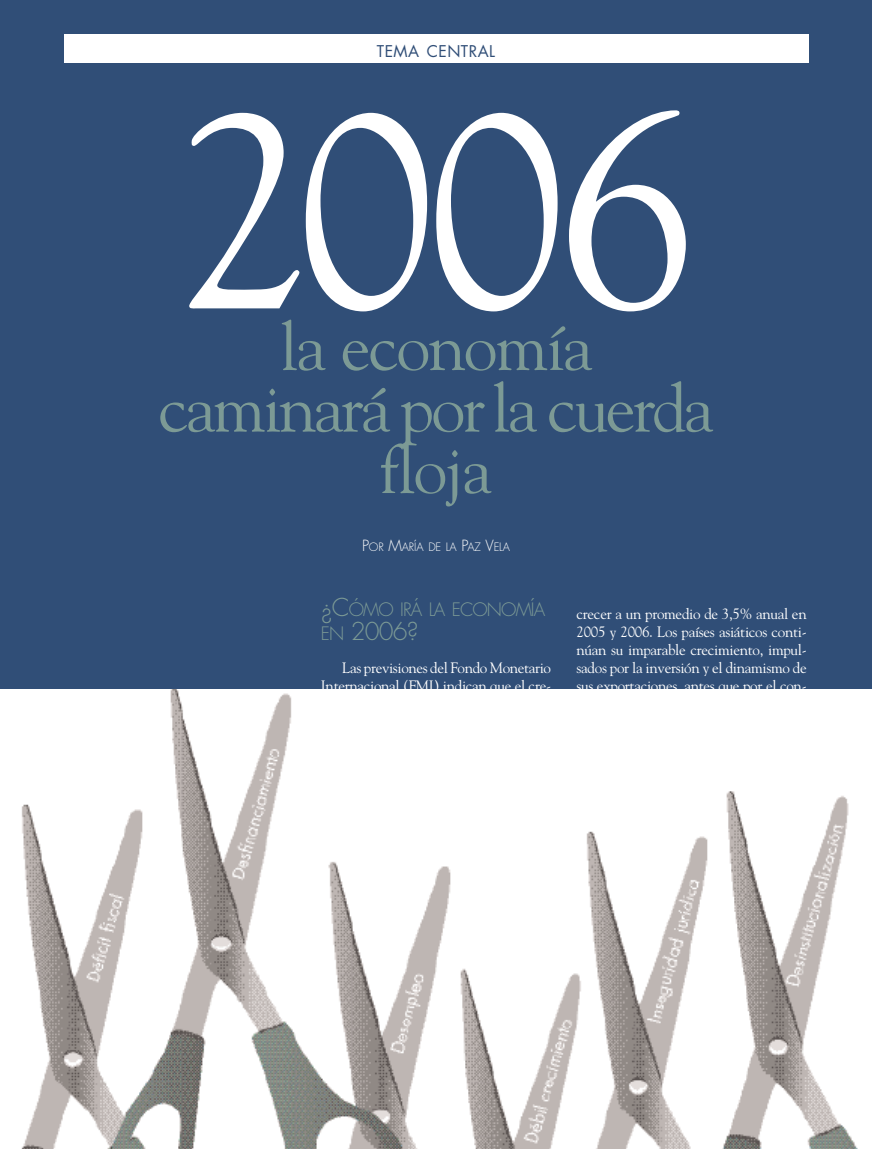
<style>
.page{position:relative;width:872px;height:1149px;background:#fff}
.page>*{position:absolute;margin:0;border:0;box-sizing:border-box;transform-origin:0 0}
.t1{font:277.5px "Goudy";color:#fff}
.t2{font:67.5px/61.5px "Goudy";letter-spacing:-.04em;color:#7c9a95;text-align:center}
.t3{font:300 24px "Futura";color:#7c9a95}
.t4{font:300 18px "Futura";letter-spacing:-.05em;color:#7c9a95}
.t5{font:15.75px "Futura";letter-spacing:.025em;color:#304e77}
.t6{font:15px/18px "Goudy";letter-spacing:-.02em;color:#fff;text-align:right}
.t7{font:300 11.25px "Futura";letter-spacing:-.015em;color:#fff}
.s1{font-size:15px}
.s2{font-size:24px}
.s3{font-size:18px}
</style>
<div class="page">
<div style="left:0;top:0;width:872px;height:1148px;background:#304e77"></div>
<div style="left:64px;top:34px;width:744px;height:29px;background:#fff"></div>
<img style="left:0;top:689px;width:872px;height:459px">
<p class="t5" style="left:377px;top:44px;width:120px">TEMA CENTRAL</p>
<h1 class="t1" style="left:175px;top:50px;width:523px">2006</h1>
<h2 class="t2" style="left:158px;top:316px;width:557px">la economía caminará porla cuerda floja</h2>
<p class="t7" style="left:362px;top:541px;width:149px"><span class="s1">P</span>OR <span class="s1">M</span>ARÍA DE LA <span class="s1">P</span>AZ <span class="s1">V</span>ELA</p>
<p class="t4" style="left:321px;top:600px;width:226px"><span class="s2">¿C</span>ÓMO IRÁ LA ECONOMÍA</p>
<h3 class="t3" style="left:321px;top:619px;width:99px"><span class="s3">EN</span> 2006?</h3>
<p class="t6" style="left:321px;top:658px;width:232px">Las previsiones del Fondo Monetario<br>Internacional (FMI) indican que el cre-</p>
<p class="t6" style="left:576px;top:604px;width:232px;text-align:justify">crecer a un promedio de 3,5% anual en 2005 y 2006. Los países asiáticos conti&shy;núan su imparable crecimiento, impul&shy;sados por la inversión y el dinamismo de sus exportaciones, antes que por el con-</p>
</div>
